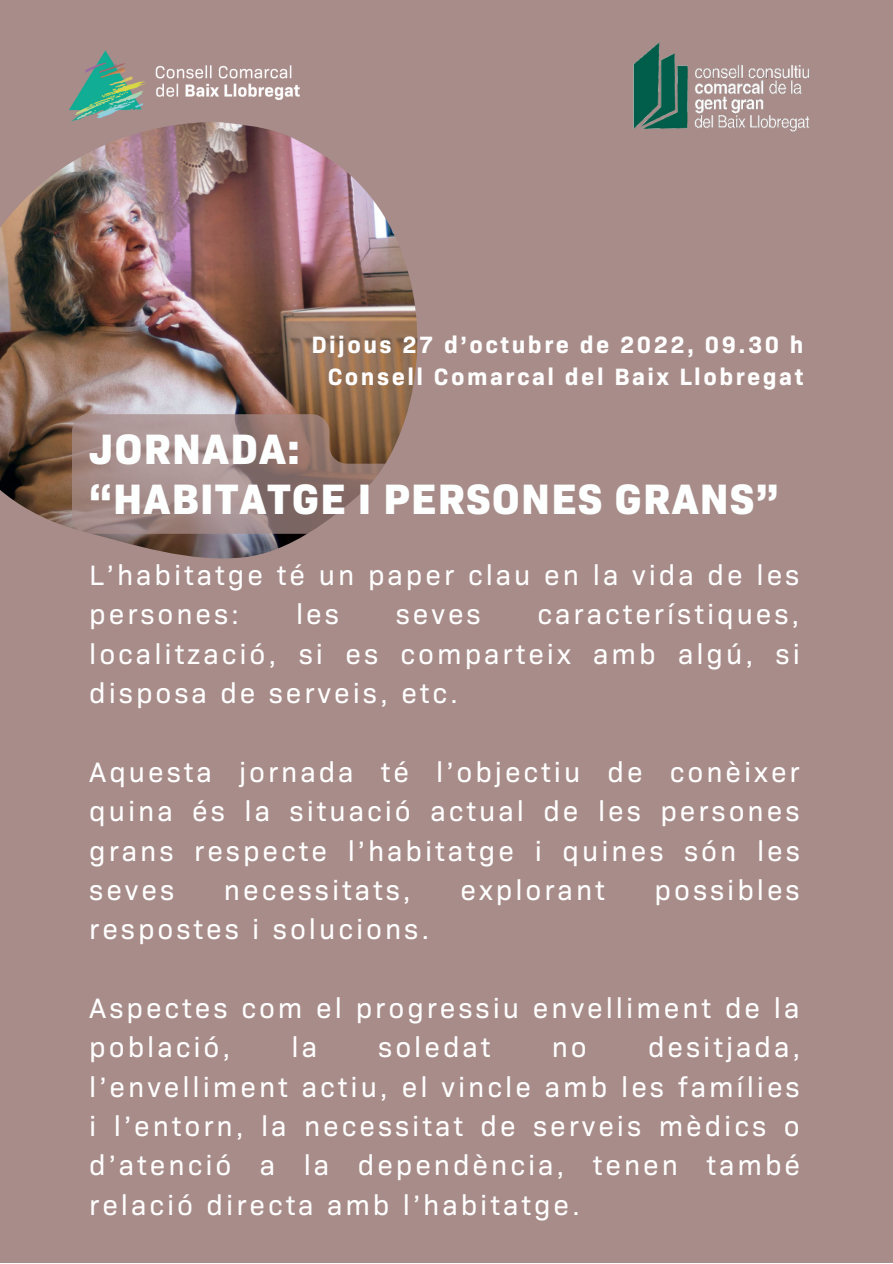
<style>
.page{position:relative;width:893px;height:1264px;background:#fff}
.page>*{position:absolute;margin:0;border:0;box-sizing:border-box;transform-origin:0 0}
.t1{font:800 43.2px/49.5px "Bio Sans";letter-spacing:.025em;color:#fdfefe}
.t2{font:28.5px/39.3px "Bio Sans";letter-spacing:.105em;color:#fff;text-align:justify}
.t3{font:700 24px/32.5px "Bio Sans";letter-spacing:.105em;color:#fefefe;text-align:right}
</style>
<div class="page">
<div style="left:0;top:0;width:892px;height:1262px;background:#a78c89"></div>
<img style="left:633px;top:42px;width:177px;height:90px">
<img style="left:69px;top:50px;width:231px;height:72px">
<img style="left:0;top:122px;width:418px;height:436px">
<svg style="left:72px;top:414px;width:346px;height:120px"></svg>
<p class="t3" style="left:311px;top:328px;width:493px">Dijous 27 d’octubre de 2022, 09.30 h<br>Consell Comarcal del Baix Llobregat</p>
<h1 class="t1" style="left:89px;top:424px;width:690px">JORNADA:<br>“HABITATGE I PERSONES GRANS”</h1>
<p class="t2" style="left:89px;top:555px;width:711px">L’habitatge té un paper clau en la vida de les persones:</p>
<p class="t2" style="left:296px;top:594px;width:44px">les</p>
<p class="t2" style="left:396px;top:594px;width:86px">seves</p>
<p class="t2" style="left:89px;top:594px;width:712px;text-indent:448px">característiques, localització, si es comparteix amb algú, si disposa de serveis, etc.</p>
<p class="t2" style="left:89px;top:752px;width:712px">Aquesta jornada té l’objectiu de conèixer quina és la situació actual de les persones grans respecte l’habitatge i quines són les seves</p>
<p class="t2" style="left:224px;top:870px;width:188px">necessitats,</p>
<p class="t2" style="left:460px;top:870px;width:146px">explorant</p>
<p class="t2" style="left:654px;top:870px;width:147px">possibles</p>
<p class="t2" style="left:89px;top:909px;width:341px">respostes i solucions.</p>
<p class="t2" style="left:89px;top:988px;width:711px">Aspectes com el progressiu envelliment de la població,</p>
<p class="t2" style="left:89px;top:1027px;width:712px;text-indent:558px">desitjada, l’envelliment actiu, el vincle amb les famílies i l’entorn, la necessitat de serveis mèdics o d’atenció a la dependència, tenen també relació directa amb l’habitatge.</p>
<p class="t2" style="left:291px;top:1027px;width:27px">la</p>
<p class="t2" style="left:378px;top:1027px;width:114px">soledat</p>
<p class="t2" style="left:551px;top:1027px;width:37px">no</p>
</div>
